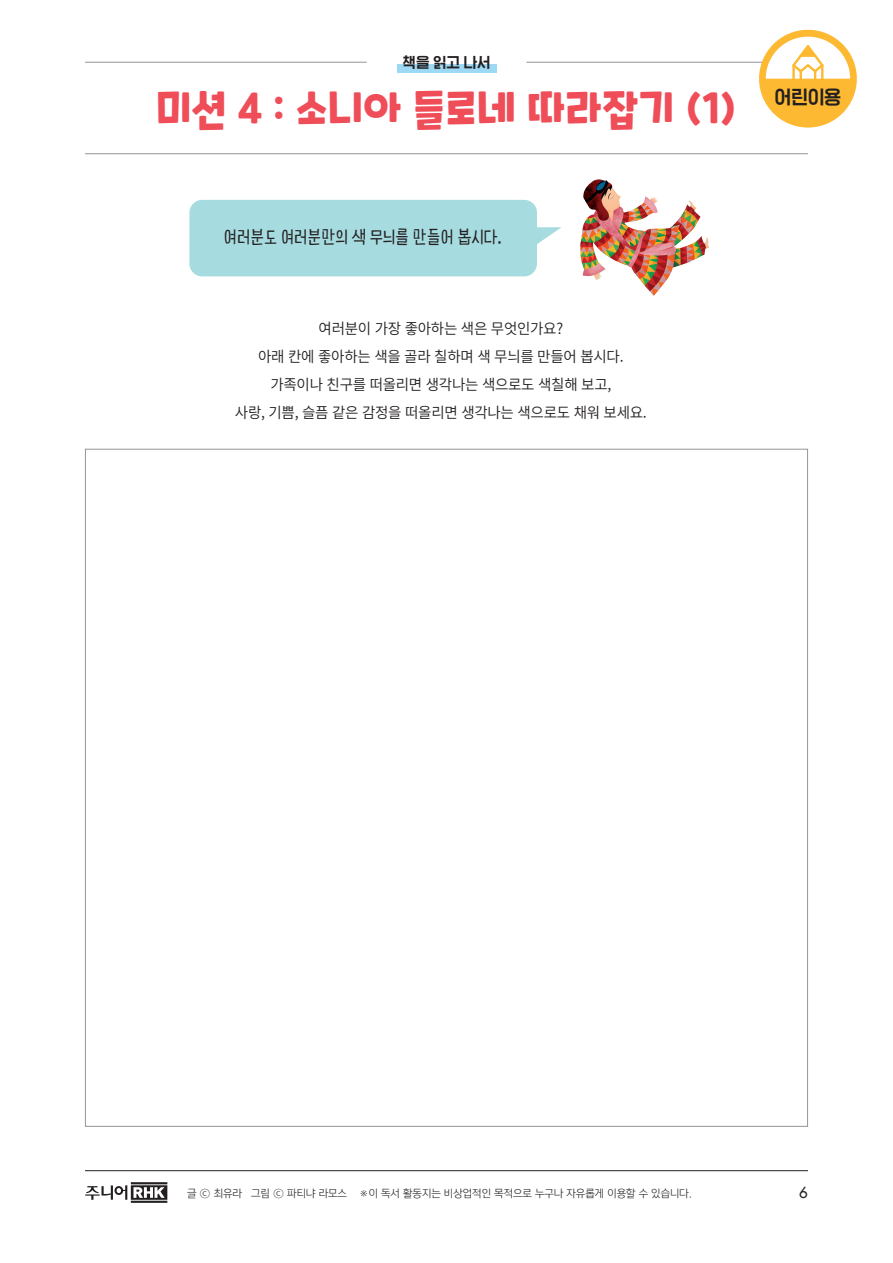
<style>
.page{position:relative;width:893px;height:1263px;background:#fff}
.page>*{position:absolute;margin:0;border:0;box-sizing:border-box;transform-origin:0 0}
.t1{font:700 42px "Cookie Run";color:#ef4d58;scale:.95 1}
.t2{font:19.5px "HGG Gothicssi P80 g";color:#231f20}
.t3{font:18px "Blackboarderaser";letter-spacing:-.01em;color:#231f20}
.t4{font:15px/28px "Source Han Sans K";letter-spacing:-.02em;color:#231f20;text-align:center}
.t5{font:15px "HGG Gothicssi P80 g";color:#231f20}
.t6{font:500 15px "Futura Std";color:#231f20}
.t7{font:10.5px "Yoon Gothic Pro 730";color:#231f20}
</style>
<div class="page">
<svg style="left:85px;top:1182px;width:82px;height:21px"></svg>
<hr style="left:85px;top:1170px;width:723px;height:1px;background:#231f20">
<div style="left:397px;top:64px;width:99px;height:8px;background:#9dd8f5"></div>
<hr style="left:85px;top:153px;width:723px;height:1px;background:#939598">
<hr style="left:85px;top:62px;width:282px;height:1px;background:#939598">
<hr style="left:526px;top:62px;width:282px;height:1px;background:#939598">
<div style="left:759px;top:30px;width:98px;height:98px;background:#fdb931;border-radius:50%"></div>
<svg style="left:766px;top:37px;width:84px;height:42px"></svg>
<div style="left:189px;top:200px;width:348px;height:76px;background:#a6dbdf;border-radius:13px"></div>
<svg style="left:537px;top:227px;width:24px;height:17px"></svg>
<img style="left:580px;top:179px;width:129px;height:117px">
<p class="t5" style="left:403px;top:54px;width:90px">책을 읽고 나서</p>
<p class="t1" style="left:156px;top:79px;width:613px">미션 4 : 소니아 들로네 따라잡기 (1)</p>
<p class="t2" style="left:775px;top:87px;width:68px">어린이용</p>
<p class="t3" style="left:224px;top:228px;width:279px">여러분도 여러분만의 색 무늬를 만들어 봅시다.</p>
<p class="t4" style="left:235px;top:314px;width:413px">여러분이 가장 좋아하는 색은 무엇인가요?<br>아래 칸에 좋아하는 색을 골라 칠하며 색 무늬를 만들어 봅시다. 가족이나 친구를 떠올리면 생각나는 색으로도 색칠해 보고,<br>사랑, 기쁨, 슬픔 같은 감정을 떠올리면 생각나는 색으로도 채워 보세요.</p>
<p class="t7" style="left:187px;top:1186px;width:506px">글 ⓒ 최유라 그림 ⓒ 파티냐 라모스 ※이 독서 활동지는 비상업적인 목적으로 누구나 자유롭게 이용할 수 있습니다.</p>
<p class="t6" style="left:799px;top:1183px;width:10px">6</p>
</div>
